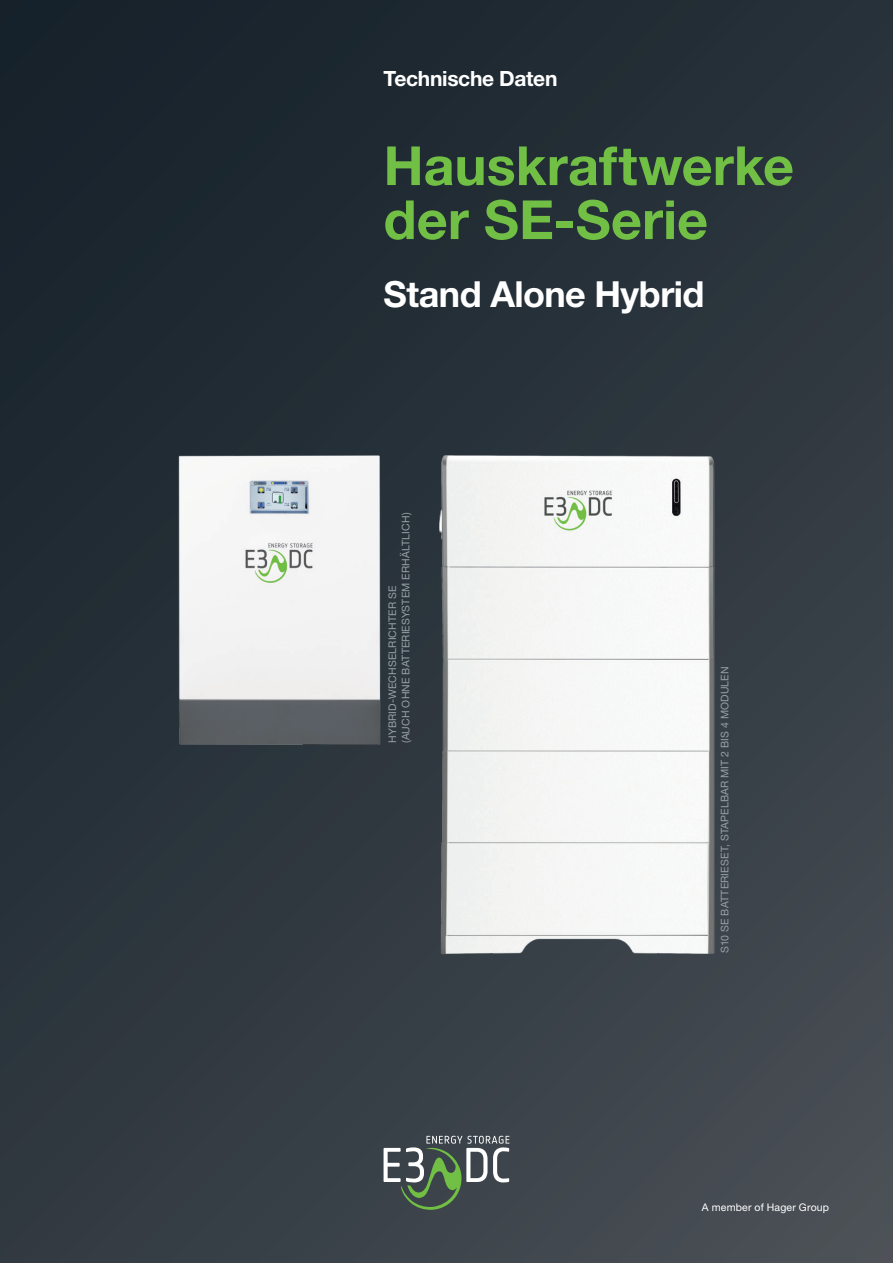
<style>
.page{position:relative;width:893px;height:1263px;background:#fff}
.page>*{position:absolute;margin:0;border:0;box-sizing:border-box;transform-origin:0 0}
.hager_Title_36pt_36pt_bold{font:700 54px/54px "Helvetica Neue LT Pro";letter-spacing:.005em;color:#71bf44}
.hager_Title_24pt_24pt_bold{font:700 36px "Helvetica Neue LT Pro";letter-spacing:-.015em;color:#fff}
.t1{font:700 21px "Helvetica Neue LT Pro";letter-spacing:-.015em;color:#fff}
.hager_Marginal_notes_7pt_9pt_roman{font:10.5px/13.5px "Helvetica Neue LT Pro";letter-spacing:.015em;color:#97a1a5}
.t2{font:10.5px "Helvetica Neue LT Pro";letter-spacing:.015em;color:#fff}
</style>
<div class="page">
<div style="left:0;top:0;width:893px;height:1263px;background:linear-gradient(to bottom,#1c2730,#3e454b)"></div>
<svg style="left:384px;top:1136px;width:125px;height:74px;background:#5c6962"></svg>
<img style="left:142px;top:413px;width:247px;height:685px">
<img style="left:434px;top:413px;width:316px;height:685px">
<h3 class="t1" style="left:384px;top:66px;width:175px">Technische Daten</h3>
<p class="hager_Title_36pt_36pt_bold" style="left:384px;top:138px;width:412px">Hauskraftwerke der SE-Serie</p>
<p class="hager_Title_24pt_24pt_bold" style="left:384px;top:272px;width:322px">Stand Alone Hybrid</p>
<p class="hager_Marginal_notes_7pt_9pt_roman" style="left:385px;top:743px;width:232px;rotate:-90deg">HYBRID-WECHSELRICHTER SE<br>(AUCH OHNE BATTERIESYSTEM ERHÄLTLICH)</p>
<p class="hager_Marginal_notes_7pt_9pt_roman" style="left:718px;top:953px;width:288px;rotate:-90deg">S10 SE BATTERIESET, STAPELBAR MIT 2 BIS 4 MODULEN</p>
<p class="t2" style="left:702px;top:1201px;width:129px">A member of Hager Group</p>
</div>
